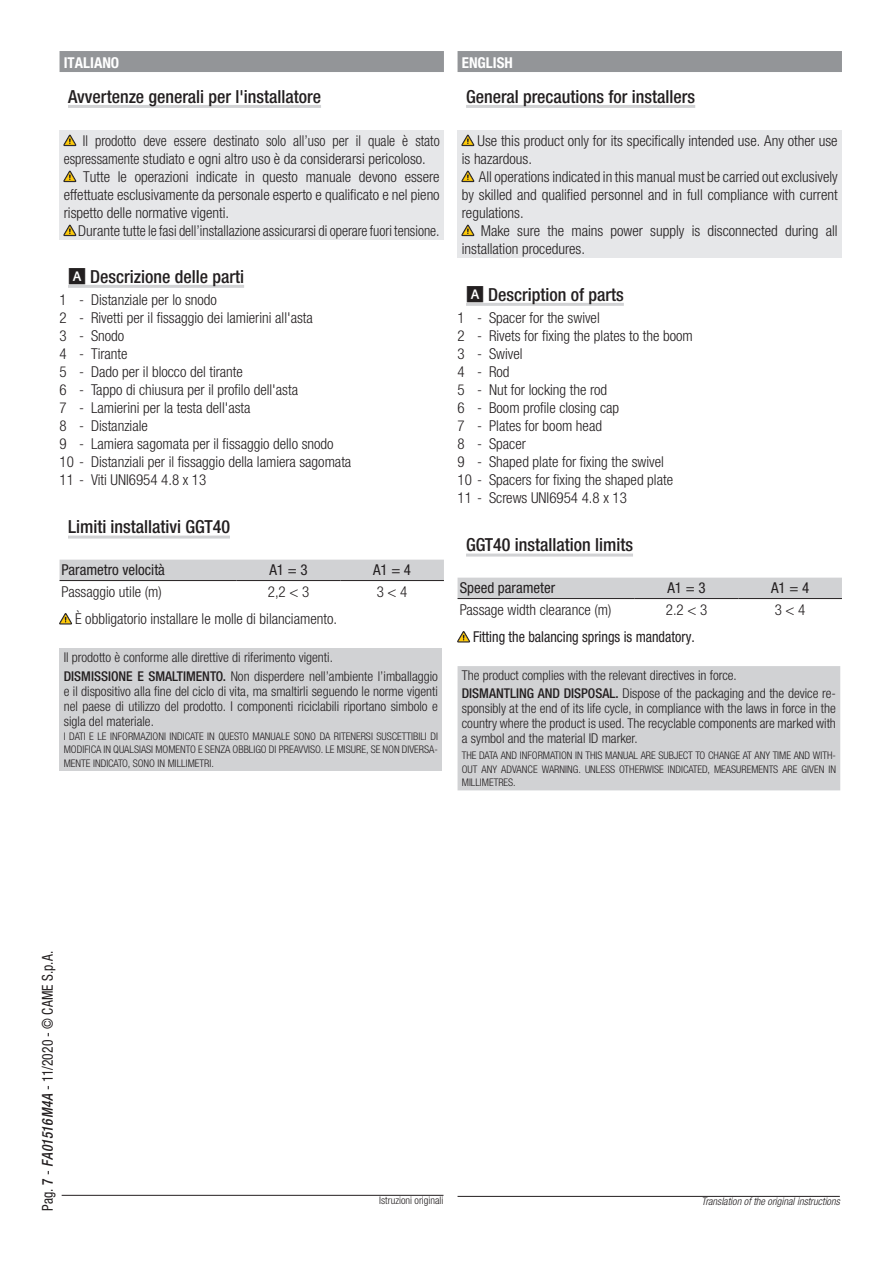
<style>
.page{position:relative;width:893px;height:1263px;background:#fff}
.page>*{position:absolute;margin:0;border:0;box-sizing:border-box;transform-origin:0 0}
.Titoletto{font:500 condensed 18px "Helvetica Neue LTW1 G";color:#231f20}
.Testo_BASE{font:300 condensed 15px/18px "Helvetica Neue LTW1 G";color:#231f20;text-align:justify}
.Testo_BASE-2{font:300 condensed 15px/18px "Helvetica Neue LTW1 G";color:#231f20;scale:.94 1}
.Testo_BASE-3{font:condensed 15px "Helvetica Neue LTW1 G";color:#231f20}
.Testo_BASE-4{font:condensed 15px "Helvetica Neue LTW1 G";color:#231f20;scale:.94 1}
.Testo_BASE-5{font:condensed 15px "Helvetica Neue LTW1 G";color:#231f20;scale:.9 1}
.Lingua_su_grigio{font:700 condensed 15px "Helvetica Neue LTW1 G";color:#fff}
.Dichiarazione{font:300 condensed 13.5px/15px "Helvetica Neue LTW1 G";color:#231f20;text-align:justify}
.Dichiarazione_MAIUSC{font:300 condensed 10.5px/13.5px "Helvetica Neue LTW1 G";color:#231f20;text-align:justify}
.codice_versione_data{font:italic 300 condensed 10.5px "Helvetica Neue LTW1 G";color:#231f20}
.codice_versione_data-2{font:300 condensed 10.5px "Helvetica Neue LTW1 G";color:#231f20}
.s1{font-family:"Koz Go Pro";font-stretch:normal}
.s2{font-weight:500}
.s3{font-weight:500;font-style:italic}
</style>
<div class="page">
<div style="left:60px;top:51px;width:384px;height:21px;background:#939598"></div>
<hr style="left:68px;top:105px;width:253px;height:3px;background:#d1d2d4">
<hr style="left:68px;top:285px;width:176px;height:3px;background:#d1d2d4">
<hr style="left:68px;top:536px;width:162px;height:3px;background:#d1d2d4">
<div style="left:60px;top:131px;width:384px;height:109px;background:#e6e7e9"></div>
<svg style="left:64px;top:135px;width:12px;height:11px"></svg>
<svg style="left:64px;top:171px;width:12px;height:11px"></svg>
<svg style="left:64px;top:225px;width:12px;height:11px"></svg>
<div style="left:60px;top:560px;width:384px;height:22px;background:#d1d2d4"></div>
<hr style="left:60px;top:580px;width:177px;height:1px;background:#231f20">
<hr style="left:237px;top:580px;width:103px;height:1px;background:#231f20">
<hr style="left:340px;top:580px;width:104px;height:1px;background:#231f20">
<svg style="left:59px;top:613px;width:13px;height:11px"></svg>
<div style="left:60px;top:648px;width:382px;height:123px;background:#d1d2d4"></div>
<hr style="left:62px;top:1195px;width:381px;height:1px;background:#231f20">
<hr style="left:458px;top:1196px;width:382px;height:1px;background:#231f20">
<div style="left:458px;top:51px;width:384px;height:21px;background:#939598"></div>
<hr style="left:466px;top:105px;width:229px;height:3px;background:#d1d2d4">
<hr style="left:466px;top:303px;width:158px;height:3px;background:#d1d2d4">
<hr style="left:466px;top:554px;width:167px;height:3px;background:#d1d2d4">
<div style="left:458px;top:131px;width:384px;height:127px;background:#e6e7e9"></div>
<svg style="left:462px;top:135px;width:12px;height:11px"></svg>
<svg style="left:462px;top:171px;width:12px;height:11px"></svg>
<svg style="left:462px;top:225px;width:12px;height:11px"></svg>
<div style="left:458px;top:578px;width:384px;height:22px;background:#d1d2d4"></div>
<hr style="left:458px;top:598px;width:177px;height:1px;background:#231f20">
<hr style="left:635px;top:598px;width:103px;height:1px;background:#231f20">
<hr style="left:738px;top:598px;width:104px;height:1px;background:#231f20">
<svg style="left:457px;top:631px;width:13px;height:11px"></svg>
<div style="left:458px;top:666px;width:382px;height:124px;background:#d1d2d4"></div>
<p class="Lingua_su_grigio" style="left:64px;top:54px;width:57px">ITALIANO</p>
<p class="Titoletto" style="left:68px;top:86px;width:255px">Avvertenze generali per l'installatore</p>
<p class="Testo_BASE-2" style="left:64px;top:132px;width:401px;text-indent:19px">Il prodotto deve essere destinato solo all’uso per il quale è stato espressamente studiato e ogni altro uso è da considerarsi pericoloso.</p>
<p class="Testo_BASE" style="left:64px;top:168px;width:377px;text-indent:19px">Tutte le operazioni indicate in questo manuale devono essere effettuate esclusivamente da personale esperto e qualificato e nel pieno rispetto delle normative vigenti.</p>
<p class="Testo_BASE" style="left:78px;top:222px;width:363px">Durante tutte le fasi dell’installazione assicurarsi di operare fuori tensione.</p>
<p class="Titoletto" style="left:68px;top:265px;width:178px"><span class="s1">A</span> Descrizione delle parti</p>
<p class="Testo_BASE" style="left:60px;top:290px;width:159px">1 - Distanziale per lo snodo</p>
<p class="Testo_BASE" style="left:60px;top:308px;width:255px">2 - Rivetti per il fissaggio dei lamierini all'asta</p>
<p class="Testo_BASE" style="left:60px;top:326px;width:66px">3 - Snodo</p>
<p class="Testo_BASE" style="left:60px;top:344px;width:70px">4 - Tirante</p>
<p class="Testo_BASE" style="left:60px;top:362px;width:185px">5 - Dado per il blocco del tirante</p>
<p class="Testo_BASE" style="left:60px;top:380px;width:240px">6 - Tappo di chiusura per il profilo dell'asta</p>
<p class="Testo_BASE" style="left:60px;top:398px;width:193px">7 - Lamierini per la testa dell'asta</p>
<p class="Testo_BASE" style="left:60px;top:416px;width:90px">8 - Distanziale</p>
<p class="Testo_BASE" style="left:60px;top:434px;width:276px">9 - Lamiera sagomata per il fissaggio dello snodo</p>
<p class="Testo_BASE" style="left:60px;top:452px;width:293px">10 - Distanziali per il fissaggio della lamiera sagomata</p>
<p class="Testo_BASE" style="left:60px;top:470px;width:148px">11 - Viti UNI6954 4.8 x 13</p>
<p class="Titoletto" style="left:68px;top:516px;width:163px">Limiti installativi GGT40</p>
<p class="Testo_BASE-3" style="left:62px;top:561px;width:105px">Parametro velocità</p>
<p class="Testo_BASE-3" style="left:269px;top:561px;width:40px">A1 = 3</p>
<p class="Testo_BASE-3" style="left:373px;top:561px;width:40px">A1 = 4</p>
<p class="Testo_BASE" style="left:62px;top:583px;width:102px">Passaggio utile (m)</p>
<p class="Testo_BASE" style="left:268px;top:583px;width:43px">2,2 &lt; 3</p>
<p class="Testo_BASE" style="left:377px;top:583px;width:32px">3 &lt; 4</p>
<p class="Testo_BASE" style="left:75px;top:610px;width:264px">È obbligatorio installare le molle di bilanciamento.</p>
<p class="Dichiarazione" style="left:64px;top:650px;width:271px">Il prodotto è conforme alle direttive di riferimento vigenti.</p>
<p class="Dichiarazione" style="left:64px;top:669px;width:376px"><span class="s2">DISMISSIONE E SMALTIMENTO.</span> Non disperdere nell’ambiente l’imballaggio e il dispositivo alla fine del ciclo di vita, ma smaltirli seguendo le norme vigenti nel paese di utilizzo del prodotto. I componenti riciclabili riportano simbolo e sigla del materiale.</p>
<p class="Dichiarazione_MAIUSC" style="left:64px;top:729px;width:376px">I DATI E LE INFORMAZIONI INDICATE IN QUESTO MANUALE SONO DA RITENERSI SUSCETTIBILI DI MODIFICA IN QUALSIASI MOMENTO E SENZA OBBLIGO DI PREAVVISO. LE MISURE, SE NON DIVERSA-MENTE INDICATO, SONO IN MILLIMETRI.</p>
<p class="Lingua_su_grigio" style="left:462px;top:54px;width:53px">ENGLISH</p>
<p class="Titoletto" style="left:466px;top:86px;width:231px">General precautions for installers</p>
<p class="Testo_BASE" style="left:462px;top:132px;width:377px;text-indent:16px">Use this product only for its specifically intended use. Any other use is hazardous.</p>
<p class="Testo_BASE" style="left:462px;top:168px;width:377px;text-indent:17px">All operations indicated in this manual must be carried out exclusively by skilled and qualified personnel and in full compliance with current regulations.</p>
<p class="Testo_BASE" style="left:462px;top:222px;width:377px;text-indent:19px">Make sure the mains power supply is disconnected during all installation procedures.</p>
<p class="Titoletto" style="left:466px;top:283px;width:159px"><span class="s1">A</span> Description of parts</p>
<p class="Testo_BASE" style="left:458px;top:308px;width:144px">1 - Spacer for the swivel</p>
<p class="Testo_BASE" style="left:458px;top:326px;width:237px">2 - Rivets for fixing the plates to the boom</p>
<p class="Testo_BASE" style="left:458px;top:344px;width:67px">3 - Swivel</p>
<p class="Testo_BASE" style="left:458px;top:362px;width:54px">4 - Rod</p>
<p class="Testo_BASE" style="left:458px;top:380px;width:151px">5 - Nut for locking the rod</p>
<p class="Testo_BASE" style="left:458px;top:398px;width:163px">6 - Boom profile closing cap</p>
<p class="Testo_BASE" style="left:458px;top:416px;width:146px">7 - Plates for boom head</p>
<p class="Testo_BASE" style="left:458px;top:434px;width:70px">8 - Spacer</p>
<p class="Testo_BASE" style="left:458px;top:452px;width:208px">9 - Shaped plate for fixing the swivel</p>
<p class="Testo_BASE" style="left:458px;top:470px;width:217px">10 - Spacers for fixing the shaped plate</p>
<p class="Testo_BASE" style="left:458px;top:488px;width:171px">11 - Screws UNI6954 4.8 x 13</p>
<p class="Titoletto" style="left:466px;top:534px;width:168px">GGT40 installation limits</p>
<p class="Testo_BASE-3" style="left:460px;top:579px;width:97px">Speed parameter</p>
<p class="Testo_BASE-3" style="left:667px;top:579px;width:40px">A1 = 3</p>
<p class="Testo_BASE-3" style="left:771px;top:579px;width:40px">A1 = 4</p>
<p class="Testo_BASE" style="left:460px;top:601px;width:153px">Passage width clearance (m)</p>
<p class="Testo_BASE" style="left:666px;top:601px;width:43px">2.2 &lt; 3</p>
<p class="Testo_BASE" style="left:775px;top:601px;width:32px">3 &lt; 4</p>
<p class="Testo_BASE-4" style="left:473px;top:628px;width:238px">Fitting the balancing springs is mandatory.</p>
<p class="Dichiarazione" style="left:462px;top:668px;width:276px">The product complies with the relevant directives in force.</p>
<p class="Dichiarazione" style="left:462px;top:686px;width:376px"><span class="s2">DISMANTLING AND DISPOSAL.</span> Dispose of the packaging and the device re&shy;sponsibly at the end of its life cycle, in compliance with the laws in force in the country where the product is used. The recyclable components are marked with a symbol and the material ID marker.</p>
<p class="Dichiarazione_MAIUSC" style="left:462px;top:749px;width:376px">THE DATA AND INFORMATION IN THIS MANUAL ARE SUBJECT TO CHANGE AT ANY TIME AND WITH-OUT ANY ADVANCE WARNING. UNLESS OTHERWISE INDICATED, MEASUREMENTS ARE GIVEN IN MILLIMETRES.</p>
<p class="Testo_BASE-5" style="left:39px;top:1210px;width:290px;rotate:-90deg">Pag. <span class="s2">7</span> - <span class="s3">FA01516M4A</span> - 11/2020 - © CAME S.p.A.</p>
<p class="codice_versione_data-2" style="left:379px;top:1194px;width:66px">Istruzioni originali</p>
<p class="codice_versione_data" style="left:702px;top:1195px;width:140px">Translation of the original instructions</p>
</div>
